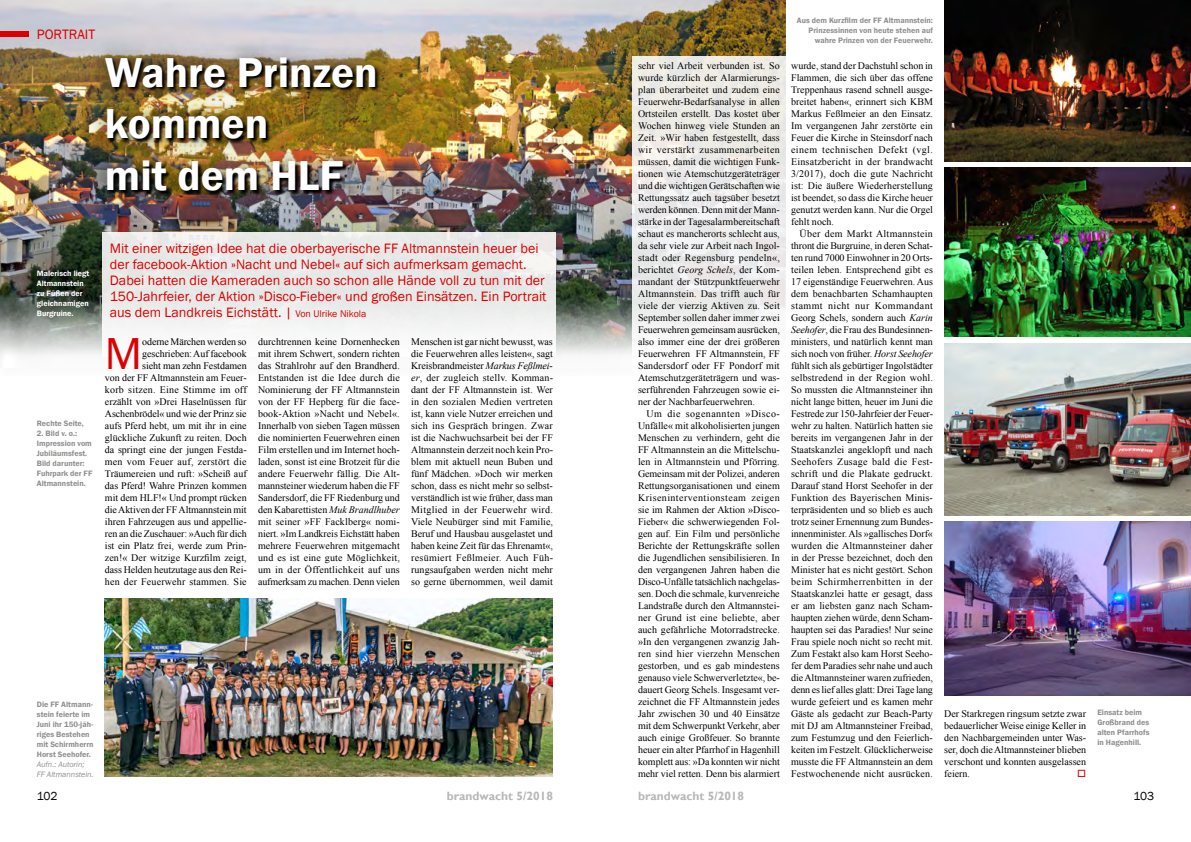
<style>
.page{position:relative;width:1191px;height:842px;background:#fff}
.page>*{position:absolute;margin:0;border:0;box-sizing:border-box;transform-origin:0 0}
.t1{font:46px "Franklin Gothic";color:#dc0000}
.t2{font:600 43px/51.6px "Franklin Gothic";color:#fff}
.t3{font:14px/16px "Franklin Gothic";color:#dc0000}
.t4{font:700 12px "Gill Sans";color:#b6b7b6}
.t5{font:12px "Franklin Gothic";letter-spacing:-.015em;color:#000}
.t6{font:10px/12px "Times New Roman";color:#000;text-align:justify}
.t7{font:600 8px/10px "Franklin Gothic";color:#8f908e}
.t8{font:600 8px/10px "Franklin Gothic";color:#fff}
.t9{font:italic 8px/10px "Franklin Gothic";color:#8f908e}
.s1{font-size:10px}
.s2{font-style:italic}
</style>
<div class="page">
<img style="left:0;top:0;width:785px;height:358px">
<img style="left:944px;top:522px;width:247px;height:174px">
<img style="left:944px;top:0;width:247px;height:162px">
<img style="left:105px;top:598px;width:448px;height:179px">
<div style="left:102px;top:232px;width:454px;height:125px;background:linear-gradient(to bottom,#e3e4e2,#f8f8f8)"></div>
<img style="left:944px;top:343px;width:247px;height:173px">
<img style="left:944px;top:167px;width:247px;height:170px">
<svg style="left:632px;top:57px;width:153px;height:301px;fill:#eeece8"></svg>
<div style="left:86px;top:38px;width:310px;height:173px;background:#000;opacity:.8"></div>
<div style="left:0;top:31px;width:28px;height:6px;background:#dc0000"></div>
<h3 class="t3" style="left:37px;top:27px;width:60px">PORTRAIT</h3>
<h2 class="t2" style="left:105px;top:47px;width:274px">Wahre Prinzen kommen<br>mit dem HLF</h2>
<p class="t8" style="left:37px;top:269px;width:54px">Malerisch liegt<br>Altmannstein zu Füßen der gleichnamigen<br>Burgruine.</p>
<p class="t7" style="left:37px;top:419px;width:49px">Rechte Seite,</p>
<p class="t7" style="left:37px;top:429px;width:57px">2. Bild v. o.:<br>Impression vom<br>Jubiläumsfest.<br>Bild darunter:<br>Fuhrpark der FF<br>Altmannstein.</p>
<p class="t3" style="left:110px;top:240px;width:438px">Mit einer witzigen Idee hat die oberbayerische FF Altmannstein heuer bei der facebook-Aktion »Nacht und Nebel« auf sich aufmerksam gemacht.<br>Dabei hatten die Kameraden auch so schon alle Hände voll zu tun mit der 150-Jahrfeier, der Aktion »Disco-Fieber« und großen Einsätzen. Ein Portrait aus dem Landkreis Eichstätt. | <span class="s1">Von Ulrike Nikola</span></p>
<p class="t6" style="left:105px;top:335px;width:143px;text-align:right">oderne Märchen werden so geschrieben: Auf facebook<br>sieht man zehn Festdamen<br>von der FF Altmannstein am Feuer&shy;korb sitzen. Eine Stimme im off erzählt von »Drei Haselnüssen für<br>Aschenbrödel« und wie der Prinz sie aufs Pferd hebt, um mit ihr in eine glückliche Zukunft zu reiten. Doch da springt eine der jungen Festda&shy;men vom Feuer auf, zerstört die<br>Träumereien und ruft: »Scheiß auf das Pferd! Wahre Prinzen kommen mit dem HLF!« Und prompt rücken die Aktiven der FF Altmannstein mit ihren Fahrzeugen aus und appellie&shy;ren an die Zuschauer: »Auch für dich ist ein Platz frei, werde zum Prin&shy;zen!« Der witzige Kurzfilm zeigt, dass Helden heutzutage aus den Rei&shy;hen der Feuerwehr stammen. Sie</p>
<p class="t6" style="left:258px;top:335px;width:143px">durchtrennen keine Dornenhecken mit ihrem Schwert, sondern richten das Strahlrohr auf den Brandherd.<br>Entstanden ist die Idee durch die Nominierung der FF Altmannstein von der FF Hepberg für die face&shy;book-Aktion »Nacht und Nebel«.<br>Innerhalb von sieben Tagen müssen die nominierten Feuerwehren einen Film erstellen und im Internet hoch&shy;laden, sonst ist eine Brotzeit für die andere Feuerwehr fällig. Die Alt&shy;mannsteiner wiederum haben die FF Sandersdorf, die FF Riedenburg und den Kabarettisten <span class="s2">Muk Brandlhuber </span>mit seiner »FF Facklberg« nomi&shy;niert. »Im Landkreis Eichstätt haben mehrere Feuerwehren mitgemacht und es ist eine gute Möglichkeit, um in der Öffentlichkeit auf uns aufmerksam zu machen. Denn vielen</p>
<p class="t6" style="left:411px;top:335px;width:143px">Menschen ist gar nicht bewusst, was die Feuerwehren alles leisten«, sagt Kreisbrandmeister <span class="s2">Markus Feßlmei&shy;er</span>, der zugleich stellv. Komman&shy;dant der FF Altmannstein ist. Wer in den sozialen Medien vertreten ist, kann viele Nutzer erreichen und sich ins Gespräch bringen. Zwar ist die Nachwuchsarbeit bei der FF Altmannstein derzeit noch kein Pro&shy;blem mit aktuell neun Buben und fünf Mädchen. »Doch wir merken schon, dass es nicht mehr so selbst&shy;verständlich ist wie früher, dass man Mitglied in der Feuerwehr wird.<br>Viele Neubürger sind mit Familie, Beruf und Hausbau ausgelastet und haben keine Zeit für das Ehrenamt«, resümiert Feßlmeier. Auch Füh&shy;rungsaufgaben werden nicht mehr so gerne übernommen, weil damit</p>
<h1 class="t1" style="left:105px;top:325px;width:39px">M</h1>
<p class="t7" style="left:37px;top:699px;width:58px">Die FF Altmann&shy;stein feierte im<br>Juni ihr 150-jäh&shy;riges Bestehen mit Schirmherrn<br>Horst Seehofer.</p>
<p class="t9" style="left:37px;top:759px;width:58px">Aufn.: Autorin;<br>FF Altmannstein.</p>
<p class="t6" style="left:638px;top:59px;width:143px">sehr viel Arbeit verbunden ist. So wurde kürzlich der Alarmierungs&shy;plan überarbeitet und zudem eine Feuerwehr-Bedarfsanalyse in allen Ortsteilen erstellt. Das kostet über Wochen hinweg viele Stunden an Zeit. »Wir haben festgestellt, dass wir verstärkt zusammenarbeiten müssen, damit die wichtigen Funk&shy;tionen wie Atemschutzgeräteträger und die wichtigen Gerätschaften wie Rettungssatz auch tagsüber besetzt werden können. Denn mit der Mann&shy;stärke in der Tagesalarmbereitschaft schaut es mancherorts schlecht aus, da sehr viele zur Arbeit nach Ingol&shy;stadt oder Regensburg pendeln«, berichtet <span class="s2">Georg Schels</span>, der Kom&shy;mandant der Stützpunktfeuerwehr Altmannstein. Das trifft auch für viele der vierzig Aktiven zu. Seit September sollen daher immer zwei Feuerwehren gemeinsam ausrücken, also immer eine der drei größeren Feuerwehren FF Altmannstein, FF Sandersdorf oder FF Pondorf mit Atemschutzgeräteträgern und was&shy;serführenden Fahrzeugen sowie ei&shy;ner der Nachbarfeuerwehren.</p>
<p class="t6" style="left:638px;top:407px;width:143px;text-indent:8px">Um die sogenannten »Disco-Unfälle« mit alkoholisierten jungen Menschen zu verhindern, geht die FF Altmannstein an die Mittelschu&shy;len in Altmannstein und Pförring.<br>Gemeinsam mit der Polizei, anderen Rettungsorganisationen und einem Kriseninterventionsteam zeigen sie im Rahmen der Aktion »Disco-Fieber« die schwerwiegenden Fol&shy;gen auf. Ein Film und persönliche Berichte der Rettungskräfte sollen die Jugendlichen sensibilisieren. In den vergangenen Jahren haben die Disco-Unfälle tatsächlich nachgelas&shy;sen. Doch die schmale, kurvenreiche Landstraße durch den Altmannstei&shy;ner Grund ist eine beliebte, aber auch gefährliche Motorradstrecke. »In den vergangenen zwanzig Jah&shy;ren sind hier vierzehn Menschen gestorben, und es gab mindestens genauso viele Schwerverletzte«, be&shy;dauert Georg Schels. Insgesamt ver&shy;zeichnet die FF Altmannstein jedes Jahr zwischen 30 und 40 Einsätze mit dem Schwerpunkt Verkehr, aber auch einige Großfeuer. So brannte heuer ein alter Pfarrhof in Hagenhill komplett aus: »Da konnten wir nicht mehr viel retten. Denn bis alarmiert</p>
<p class="t7" style="left:797px;top:16px;width:137px;text-align:right">Aus dem Kurzfilm der FF Altmannstein:<br>Prinzessinnen von heute stehen auf wahre Prinzen von der Feuerwehr.</p>
<p class="t6" style="left:791px;top:59px;width:143px">wurde, stand der Dachstuhl schon in Flammen, die sich über das offene Treppenhaus rasend schnell ausge&shy;breitet haben«, erinnert sich KBM Markus Feßlmeier an den Einsatz.<br>Im vergangenen Jahr zerstörte ein Feuer die Kirche in Steinsdorf nach einem technischen Defekt (vgl.<br>Einsatzbericht in der brandwacht 3/2017), doch die gute Nachricht ist: Die äußere Wiederherstellung ist beendet, so dass die Kirche heuer genutzt werden kann. Nur die Orgel fehlt noch.</p>
<p class="t6" style="left:791px;top:227px;width:143px;text-indent:8px">Über dem Markt Altmannstein thront die Burgruine, in deren Schat&shy;ten rund 7000 Einwohner in 20 Orts&shy;teilen leben. Entsprechend gibt es 17 eigenständige Feuerwehren. Aus dem benachbarten Schamhaupten stammt nicht nur Kommandant Georg Schels, sondern auch <span class="s2">Karin Seehofer</span>, die Frau des Bundesinnen&shy;ministers, und natürlich kennt man sich noch von früher. <span class="s2">Horst Seehofer </span>fühlt sich als gebürtiger Ingolstädter selbstredend in der Region wohl.<br>So mussten die Altmannsteiner ihn nicht lange bitten, heuer im Juni die Festrede zur 150-Jahrfeier der Feuer&shy;wehr zu halten. Natürlich hatten sie bereits im vergangenen Jahr in der Staatskanzlei angeklopft und nach Seehofers Zusage bald die Fest&shy;schrift und die Plakate gedruckt.<br>Darauf stand Horst Seehofer in der Funktion des Bayerischen Minis&shy;terpräsidenten und so blieb es auch trotz seiner Ernennung zum Bundes&shy;innenminister. Als »gallisches Dorf« wurden die Altmannsteiner daher in der Presse bezeichnet, doch den Minister hat es nicht gestört. Schon beim Schirmherrenbitten in der Staatskanzlei hatte er gesagt, dass er am liebsten ganz nach Scham&shy;haupten ziehen würde, denn Scham&shy;haupten sei das Paradies! Nur seine Frau spiele noch nicht so recht mit.<br>Zum Festakt also kam Horst Seeho&shy;fer dem Paradies sehr nahe und auch die Altmannsteiner waren zufrieden, denn es lief alles glatt: Drei Tage lang wurde gefeiert und es kamen mehr Gäste als gedacht zur Beach-Party mit DJ am Altmannsteiner Freibad, zum Festumzug und den Feierlich&shy;keiten im Festzelt. Glücklicherweise musste die FF Altmannstein an dem Festwochenende nicht ausrücken.</p>
<p class="t6" style="left:944px;top:707px;width:143px">Der Starkregen ringsum setzte zwar bedauerlicher Weise einige Keller in den Nachbargemeinden unter Was&shy;ser, doch die Altmannsteiner blieben verschont und konnten ausgelassen feiern.</p>
<p class="t7" style="left:1097px;top:708px;width:54px">Einsatz beim<br>Großbrand des alten Pfarrhofs in Hagenhill.</p>
<p class="t5" style="left:37px;top:788px;width:22px">102</p>
<p class="t4" style="left:447px;top:788px;width:108px">brandwacht 5/2018</p>
<p class="t4" style="left:638px;top:788px;width:108px">brandwacht 5/2018</p>
<p class="t5" style="left:1133px;top:788px;width:22px">103</p>
</div>
